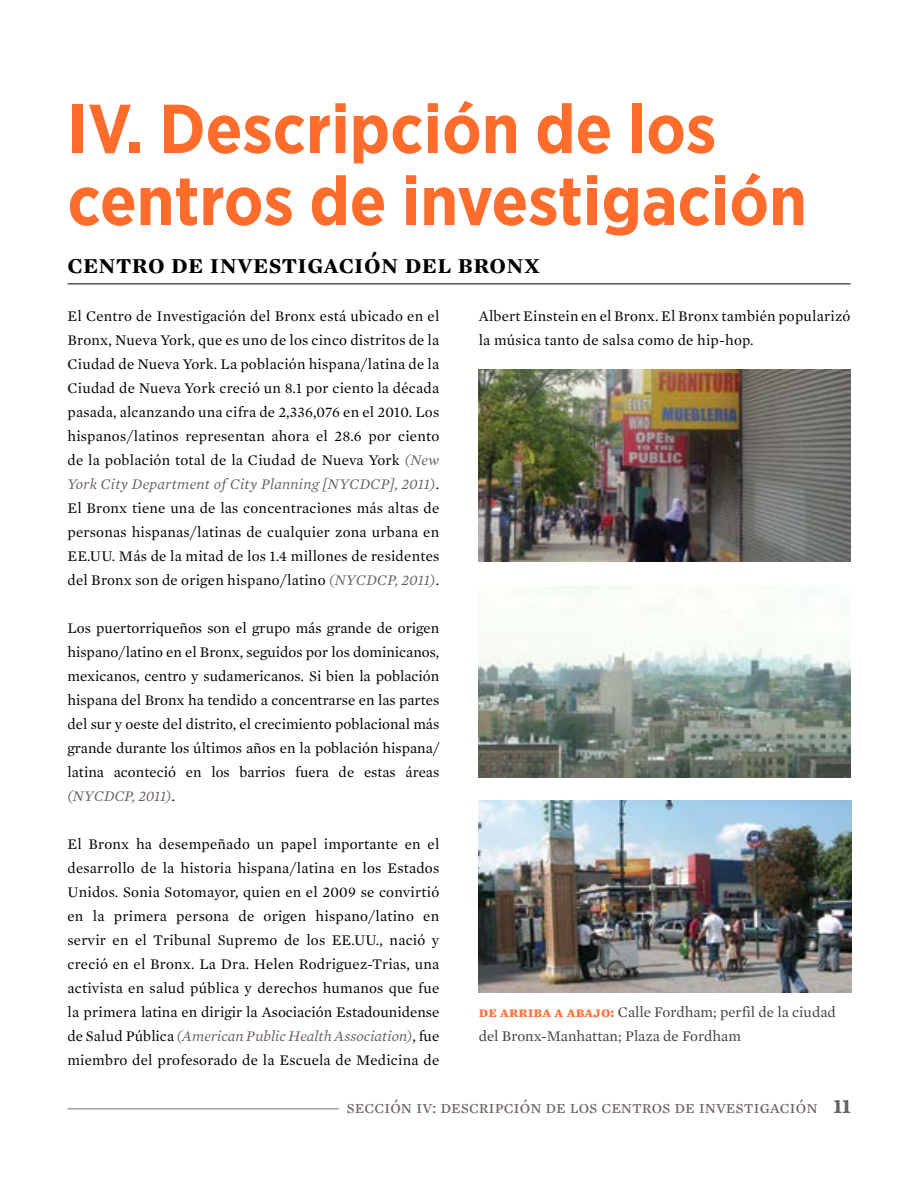
<style>
.page{position:relative;width:918px;height:1188px;background:#fff}
.page>*{position:absolute;margin:0;border:0;box-sizing:border-box;transform-origin:0 0}
.t1{font:700 69px/72px "Gotham Narrow";color:#ff6c2c}
.t2{font:27.75px "Mercury Display Bold SC";letter-spacing:.015em;color:#000}
.Footer__Right{font:18px "Mercury Text G1 Roman SC";color:#6a615f}
.Body{font:15px/24px "Mercury Text G1 Roman";letter-spacing:.015em;color:#000;text-align:justify}
.t3{font:15px/24px "Mercury Text G1 Roman";color:#414042}
.s1{font-family:"Mercury Text G1";font-style:italic;color:#6a615f}
.s2{font-family:"Mercury Text G1 Bold SC";color:#ff713b}
.s3{font-family:"Mercury Text G1 Bold SC";font-size:21px}
</style>
<div class="page">
<hr style="left:68px;top:1108px;width:783px;height:1px;background:#7b7472">
<div style="left:339px;top:1100px;width:512px;height:44px;background:#fff"></div>
<hr style="left:68px;top:284px;width:782px;height:1px;background:#000">
<img style="left:479px;top:369px;width:371px;height:192px">
<img style="left:479px;top:585px;width:371px;height:192px">
<img style="left:479px;top:801px;width:372px;height:192px">
<h1 class="t1" style="left:68px;top:92px;width:741px">IV. Descripción de los centros de investigación</h1>
<h2 class="t2" style="left:68px;top:247px;width:474px">centro de investigación del bronx</h2>
<p class="Body" style="left:68px;top:304px;width:373px">El Centro de Investigación del Bronx está ubicado en el Bronx, Nueva York, que es uno de los cinco distritos de la Ciudad de Nueva York. La población hispana/latina de la Ciudad de Nueva York creció un 8.1 por ciento la década pasada, alcanzando una cifra de 2,336,076 en el 2010. Los hispanos/latinos representan ahora el 28.6 por ciento de la población total de la Ciudad de Nueva York <span class="s1">(New York City Department of City Planning [NYCDCP], 2011)</span>.<br>El Bronx tiene una de las concentraciones más altas de personas hispanas/latinas de cualquier zona urbana en EE.UU. Más de la mitad de los 1.4 millones de residentes del Bronx son de origen hispano/latino <span class="s1">(NYCDCP, 2011)</span>.</p>
<p class="Body" style="left:68px;top:616px;width:373px">Los puertorriqueños son el grupo más grande de origen hispano/latino en el Bronx, seguidos por los dominicanos, mexicanos, centro y sudamericanos. Si bien la población hispana del Bronx ha tendido a concentrarse en las partes del sur y oeste del distrito, el crecimiento poblacional más grande durante los últimos años en la población hispana/ latina aconteció en los barrios fuera de estas áreas <span class="s1">(NYCDCP, 2011)</span>.</p>
<p class="Body" style="left:68px;top:832px;width:373px">El Bronx ha desempeñado un papel importante en el desarrollo de la historia hispana/latina en los Estados Unidos. Sonia Sotomayor, quien en el 2009 se convirtió en la primera persona de origen hispano/latino en servir en el Tribunal Supremo de los EE.UU., nació y creció en el Bronx. La Dra. Helen Rodriguez-Trias, una activista en salud pública y derechos humanos que fue la primera latina en dirigir la Asociación Estadounidense de Salud Pública <span class="s1">(American Public Health Association)</span>, fue miembro del profesorado de la Escuela de Medicina de</p>
<p class="Body" style="left:479px;top:304px;width:373px">Albert Einstein en el Bronx. El Bronx también popularizó la música tanto de salsa como de hip-hop.</p>
<p class="t3" style="left:479px;top:1000px;width:359px"><span class="s2">de arriba a abajo:</span> Calle Fordham; perfil de la ciudad del Bronx-Manhattan; Plaza de Fordham</p>
<p class="Footer__Right" style="left:347px;top:1096px;width:506px">sección iv: descripción de los centros de investigación <span class="s3">11</span></p>
</div>
